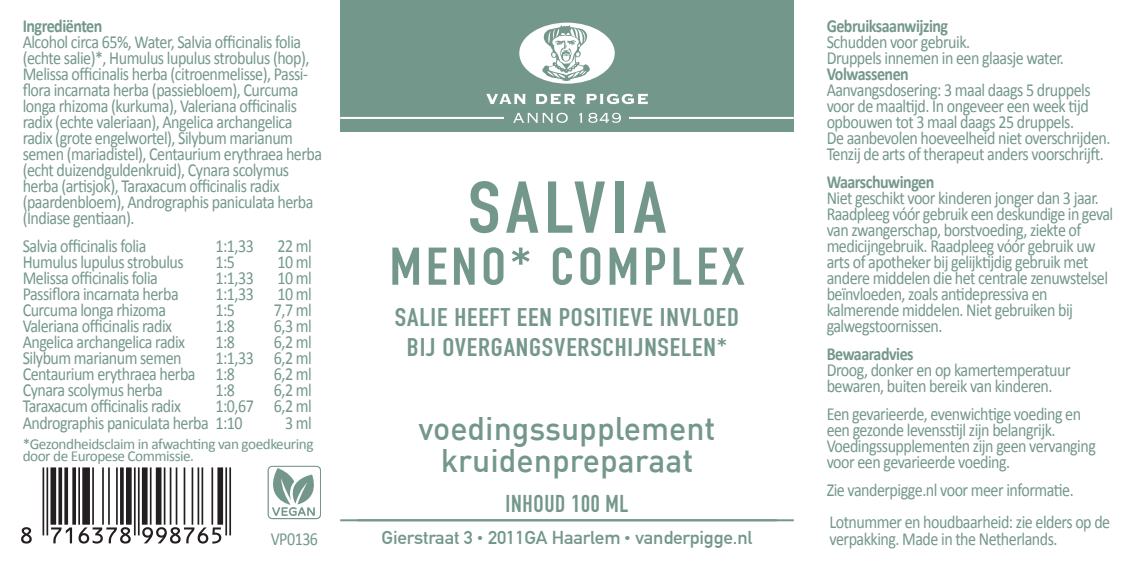
<style>
.page{position:relative;width:1134px;height:567px;background:#fff}
.page>*{position:absolute;margin:0;border:0;box-sizing:border-box;transform-origin:0 0}
.t1{font:700 72px "DIN Condensed";letter-spacing:.07em;color:#74978c;scale:1.11 1}
.t2{font:700 52.4px "DIN Condensed";letter-spacing:.07em;color:#74978c;scale:1.11 1}
.t3{font:500 32px "DIN";color:#74978c}
.t4{font:700 25.2px "DIN Condensed";letter-spacing:.03em;color:#74978c;scale:1.11 1}
.t5{font:700 24px "DIN Condensed";letter-spacing:.03em;color:#74978c}
.t6{font:18.4px/16px "Calibri";letter-spacing:-.03em;color:#74978c;scale:.87 1}
.t7{font:700 18.4px "Calibri";letter-spacing:-.03em;color:#74978c;scale:.87 1}
.t8{font:700 18.4px "DIN Alternate";letter-spacing:-.01em;color:#74978c;scale:1.05 1}
.t9{font:15.2px "Calibri";letter-spacing:-.03em;color:#74978c}
.s1{font-size:11.2px}
</style>
<div class="page">
<hr style="left:340px;top:519px;width:454px;height:2px;background:#74978c">
<div style="left:340px;top:0;width:454px;height:131px;background:#74978c"></div>
<hr style="left:340px;top:117px;width:454px;height:2px;background:#fff">
<div style="left:505px;top:12px;width:124px;height:115px;background:#74978c"></div>
<svg style="left:486px;top:94px;width:40px;height:10px"></svg>
<svg style="left:536px;top:93px;width:39px;height:11px"></svg>
<svg style="left:586px;top:93px;width:62px;height:11px"></svg>
<div style="left:519px;top:23px;width:96px;height:61px;background:#fff;border-radius:50%"></div>
<svg style="left:542px;top:25px;width:48px;height:56px"></svg>
<svg style="left:513px;top:113px;width:108px;height:10px"></svg>
<div style="left:268px;top:466px;width:53px;height:53px;border:1px solid #74978c;border-radius:4px"></div>
<svg style="left:272px;top:468px;width:43px;height:48px"></svg>
<hr style="left:229px;top:467px;width:2px;height:68px;background:#231f20">
<hr style="left:225px;top:467px;width:2px;height:68px;background:#231f20">
<div style="left:217px;top:467px;width:6px;height:58px;background:#231f20"></div>
<hr style="left:211px;top:467px;width:2px;height:58px;background:#231f20">
<hr style="left:202px;top:467px;width:1px;height:58px;background:#231f20">
<hr style="left:198px;top:467px;width:1px;height:58px;background:#231f20">
<hr style="left:192px;top:467px;width:1px;height:58px;background:#231f20">
<hr style="left:184px;top:467px;width:1px;height:58px;background:#231f20">
<hr style="left:176px;top:467px;width:1px;height:58px;background:#231f20">
<hr style="left:170px;top:467px;width:1px;height:58px;background:#231f20">
<hr style="left:164px;top:467px;width:1px;height:58px;background:#231f20">
<div style="left:156px;top:467px;width:5px;height:58px;background:#231f20"></div>
<hr style="left:150px;top:467px;width:2px;height:58px;background:#231f20">
<div style="left:142px;top:467px;width:6px;height:58px;background:#231f20"></div>
<hr style="left:138px;top:467px;width:2px;height:68px;background:#231f20">
<hr style="left:134px;top:467px;width:2px;height:68px;background:#231f20">
<div style="left:126px;top:467px;width:6px;height:58px;background:#231f20"></div>
<svg style="left:120px;top:467px;width:4px;height:58px"></svg>
<hr style="left:116px;top:467px;width:2px;height:58px;background:#231f20">
<hr style="left:108px;top:467px;width:2px;height:58px;background:#231f20">
<hr style="left:102px;top:467px;width:2px;height:58px;background:#231f20">
<hr style="left:92px;top:467px;width:2px;height:58px;background:#231f20">
<div style="left:82px;top:467px;width:8px;height:58px;background:#231f20"></div>
<hr style="left:78px;top:467px;width:2px;height:58px;background:#231f20">
<svg style="left:72px;top:467px;width:4px;height:58px"></svg>
<svg style="left:64px;top:467px;width:4px;height:58px"></svg>
<svg style="left:58px;top:467px;width:4px;height:58px"></svg>
<div style="left:50px;top:467px;width:6px;height:58px;background:#231f20"></div>
<hr style="left:47px;top:467px;width:1px;height:68px;background:#231f20">
<hr style="left:43px;top:467px;width:1px;height:68px;background:#231f20">
<svg style="left:21px;top:527px;width:11px;height:17px"></svg>
<svg style="left:51px;top:527px;width:21px;height:16px"></svg>
<svg style="left:79px;top:527px;width:52px;height:17px"></svg>
<svg style="left:142px;top:527px;width:79px;height:17px"></svg>
<p class="t7" style="left:23px;top:15px;width:93px">Ingrediënten</p>
<p class="t6" style="left:23px;top:33px;width:322px">Alcohol circa 65%, Water, Salvia officinalis folia</p>
<p class="t6" style="left:23px;top:49px;width:331px">(echte salie)*, Humulus lupulus strobulus (hop),<br>Melissa officinalis herba (citroenmelisse), Passi-</p>
<p class="t6" style="left:23px;top:81px;width:319px">flora incarnata herba (passiebloem), Curcuma</p>
<p class="t6" style="left:23px;top:97px;width:317px">longa rhizoma (kurkuma), Valeriana officinalis</p>
<p class="t6" style="left:23px;top:113px;width:312px">radix (echte valeriaan), Angelica archangelica</p>
<p class="t6" style="left:23px;top:129px;width:312px">radix (grote engelwortel), Silybum marianum</p>
<p class="t6" style="left:23px;top:145px;width:346px">semen (mariadistel), Centaurium erythraea herba</p>
<p class="t6" style="left:23px;top:161px;width:308px">(echt duizendguldenkruid), Cynara scolymus</p>
<p class="t6" style="left:23px;top:177px;width:336px">herba (artisjok), Taraxacum officinalis radix (paardenbloem), Andrographis paniculata herba (Indiase gentiaan).</p>
<p class="t6" style="left:23px;top:237px;width:144px">Salvia officinalis folia</p>
<p class="t6" style="left:215px;top:237px;width:46px">1:1,33</p>
<p class="t6" style="left:277px;top:237px;width:41px">22 ml</p>
<p class="t6" style="left:23px;top:253px;width:187px">Humulus lupulus strobulus</p>
<p class="t6" style="left:215px;top:253px;width:24px">1:5</p>
<p class="t6" style="left:277px;top:253px;width:41px">10 ml</p>
<p class="t6" style="left:23px;top:269px;width:157px">Melissa officinalis folia</p>
<p class="t6" style="left:215px;top:269px;width:46px">1:1,33</p>
<p class="t6" style="left:277px;top:269px;width:41px">10 ml</p>
<p class="t6" style="left:23px;top:285px;width:181px">Passiflora incarnata herba</p>
<p class="t6" style="left:215px;top:285px;width:46px">1:1,33</p>
<p class="t6" style="left:277px;top:285px;width:41px">10 ml</p>
<p class="t6" style="left:23px;top:301px;width:166px">Curcuma longa rhizoma</p>
<p class="t6" style="left:215px;top:301px;width:24px">1:5</p>
<p class="t6" style="left:274px;top:301px;width:45px">7,7 ml</p>
<p class="t6" style="left:23px;top:317px;width:173px">Valeriana officinalis radix</p>
<p class="t6" style="left:215px;top:317px;width:24px">1:8</p>
<p class="t6" style="left:274px;top:317px;width:45px">6,3 ml</p>
<p class="t6" style="left:23px;top:333px;width:188px">Angelica archangelica radix</p>
<p class="t6" style="left:215px;top:333px;width:24px">1:8</p>
<p class="t6" style="left:274px;top:333px;width:45px">6,2 ml</p>
<p class="t6" style="left:23px;top:349px;width:184px">Silybum marianum semen</p>
<p class="t6" style="left:215px;top:349px;width:112px">1:1,33 6,2 ml</p>
<p class="t6" style="left:23px;top:365px;width:246px">Centaurium erythraea herba 1:8</p>
<p class="t6" style="left:274px;top:365px;width:45px">6,2 ml</p>
<p class="t6" style="left:23px;top:381px;width:162px">Cynara scolymus herba</p>
<p class="t6" style="left:215px;top:381px;width:24px">1:8</p>
<p class="t6" style="left:274px;top:381px;width:45px">6,2 ml</p>
<p class="t6" style="left:23px;top:397px;width:183px">Taraxacum officinalis radix</p>
<p class="t6" style="left:215px;top:397px;width:112px">1:0,67 6,2 ml</p>
<p class="t6" style="left:23px;top:414px;width:254px">Andrographis paniculata herba 1:10</p>
<p class="t6" style="left:285px;top:414px;width:32px">3 ml</p>
<p class="t9" style="left:23px;top:434px;width:292px">*Gezondheidsclaim in afwachting van goedkeuring</p>
<p class="t9" style="left:23px;top:446px;width:173px">door de Europese Commissie.</p>
<p class="t6" style="left:271px;top:530px;width:56px">VP0136</p>
<p class="t1" style="left:468px;top:159px;width:180px">SALVIA</p>
<p class="t2" style="left:390px;top:231px;width:321px">MENO* COMPLEX</p>
<p class="t4" style="left:395px;top:300px;width:311px">SALIE HEEFT EEN POSITIEVE INVLOED</p>
<p class="t4" style="left:407px;top:330px;width:290px">BIJ OVERGANGSVERSCHIJNSELEN*</p>
<p class="t3" style="left:418px;top:408px;width:299px">voedingssupplement</p>
<p class="t3" style="left:441px;top:440px;width:254px">kruidenpreparaat</p>
<p class="t5" style="left:505px;top:488px;width:125px">INHOUD 100 ML</p>
<p class="t8" style="left:382px;top:524px;width:355px">Gierstraat 3 <span class="s1">•</span> 2011GA Haarlem <span class="s1">•</span> vanderpigge.nl</p>
<p class="t7" style="left:827px;top:15px;width:141px">Gebruiksaanwijzing</p>
<p class="t6" style="left:827px;top:33px;width:166px">Schudden voor gebruik.</p>
<p class="t6" style="left:827px;top:49px;width:274px">Druppels innemen in een glaasje water.</p>
<p class="t7" style="left:827px;top:63px;width:96px">Volwassenen</p>
<p class="t6" style="left:827px;top:81px;width:305px">Aanvangsdosering: 3 maal daags 5 druppels</p>
<p class="t6" style="left:827px;top:97px;width:303px">voor de maaltijd. In ongeveer een week tijd opbouwen tot 3 maal daags 25 druppels.</p>
<p class="t6" style="left:827px;top:129px;width:328px">De aanbevolen hoeveelheid niet overschrijden.<br>Tenzij de arts of therapeut anders voorschrijft.</p>
<p class="t7" style="left:827px;top:171px;width:125px">Waarschuwingen</p>
<p class="t6" style="left:827px;top:189px;width:314px">Niet geschikt voor kinderen jonger dan 3 jaar.</p>
<p class="t6" style="left:827px;top:205px;width:331px">Raadpleeg vóór gebruik een deskundige in geval van zwangerschap, borstvoeding, ziekte of</p>
<p class="t6" style="left:827px;top:237px;width:325px">medicijngebruik. Raadpleeg vóór gebruik uw arts of apotheker bij gelijktijdig gebruik met andere middelen die het centrale zenuwstelsel beïnvloeden, zoals antidepressiva en kalmerende middelen. Niet gebruiken bij galwegstoornissen.</p>
<p class="t7" style="left:827px;top:343px;width:101px">Bewaaradvies</p>
<p class="t6" style="left:827px;top:361px;width:282px">Droog, donker en op kamertemperatuur bewaren, buiten bereik van kinderen.</p>
<p class="t6" style="left:827px;top:405px;width:294px">Een gevarieerde, evenwichtige voeding en</p>
<p class="t6" style="left:827px;top:421px;width:265px">een gezonde levensstijl zijn belangrijk.</p>
<p class="t6" style="left:827px;top:437px;width:311px">Voedingssupplementen zijn geen vervanging voor een gevarieerde voeding.</p>
<p class="t6" style="left:827px;top:481px;width:286px">Zie vanderpigge.nl voor meer informatie.</p>
<p class="t6" style="left:829px;top:512px;width:324px">Lotnummer en houdbaarheid: zie elders op de verpakking. Made in the Netherlands.</p>
</div>
